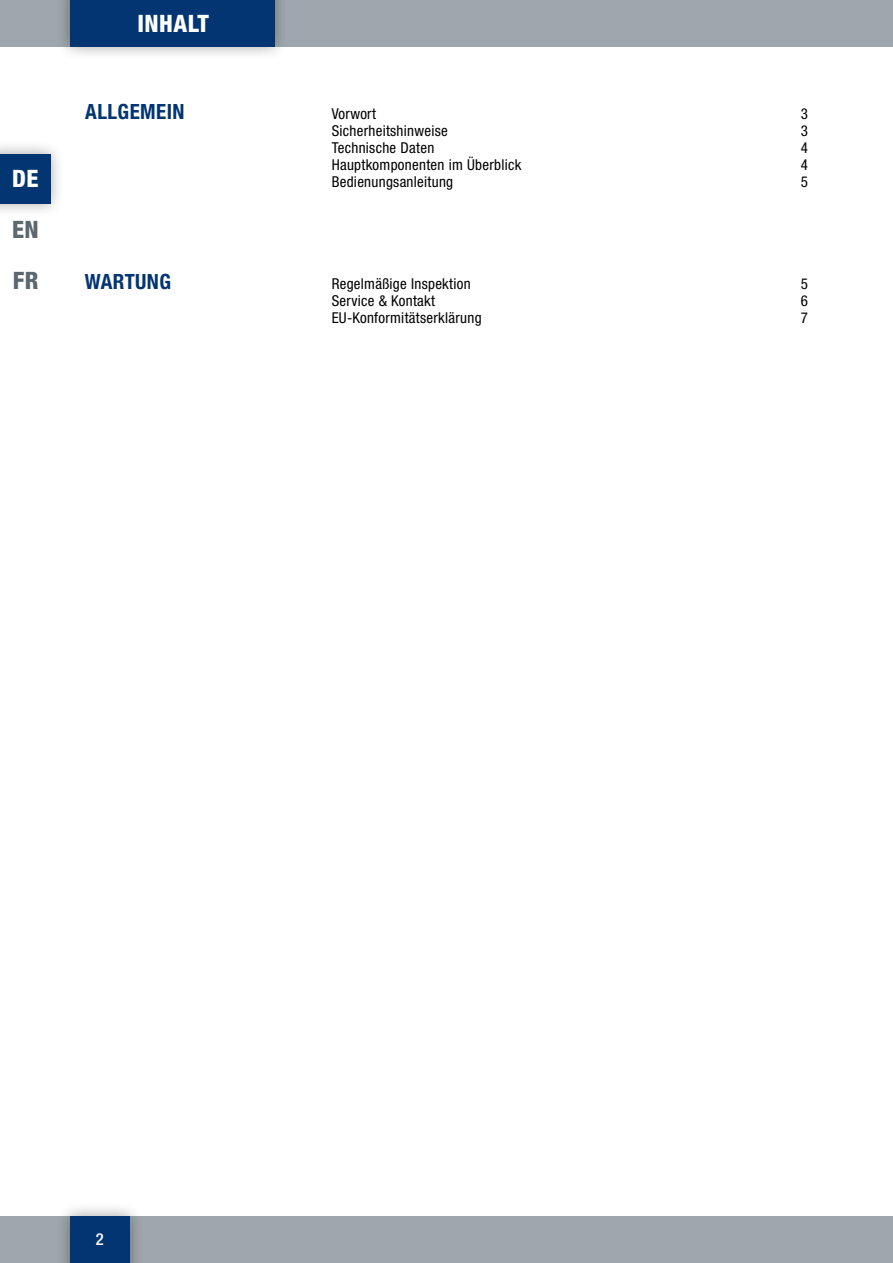
<style>
.page{position:relative;width:893px;height:1263px;background:#fff}
.page>*{position:absolute;margin:0;border:0;box-sizing:border-box;transform-origin:0 0}
.t1{font:800 condensed 24px "Helvetica Neue LT Pro";letter-spacing:.02em;color:#fff}
.t2{font:800 condensed 24px/51px "Helvetica Neue LT Pro";color:#5c686e}
.t3{font:700 condensed 21px "Helvetica Neue LT Pro";letter-spacing:.02em;color:#033572}
.t4{font:500 condensed 16.5px "Helvetica Neue LT Pro";color:#fff}
.t5{font:condensed 15px "Helvetica Neue LT Pro";letter-spacing:.02em;color:#000}
</style>
<div class="page">
<div style="left:0;top:1216px;width:893px;height:47px;background:#9ea7ad"></div>
<div style="left:0;top:0;width:893px;height:47px;background:#9ea7ad"></div>
<div style="left:56px;top:0;width:233px;height:61px;background:#000;opacity:.35"></div>
<div style="left:70px;top:0;width:204px;height:47px;background:#033572"></div>
<div style="left:56px;top:1202px;width:88px;height:61px;background:#000;opacity:.35"></div>
<div style="left:70px;top:1216px;width:60px;height:47px;background:#033572"></div>
<div style="left:0;top:139px;width:65px;height:78px;background:#000;opacity:.35"></div>
<div style="left:0;top:154px;width:50px;height:49px;background:#033572"></div>
<h1 class="t1" style="left:12px;top:164px;width:28px">DE</h1>
<h1 class="t2" style="left:12px;top:204px;width:28px">EN<br>FR</h1>
<h1 class="t1" style="left:137px;top:9px;width:73px">INHALT</h1>
<h2 class="t3" style="left:85px;top:99px;width:101px">ALLGEMEIN</h2>
<h2 class="t3" style="left:85px;top:269px;width:88px">WARTUNG</h2>
<p class="t5" style="left:332px;top:105px;width:46px">Vorwort</p>
<p class="t5" style="left:801px;top:105px;width:9px">3</p>
<p class="t5" style="left:332px;top:122px;width:118px">Sicherheitshinweise</p>
<p class="t5" style="left:801px;top:122px;width:9px">3</p>
<p class="t5" style="left:332px;top:139px;width:104px">Technische Daten</p>
<p class="t5" style="left:801px;top:139px;width:9px">4</p>
<p class="t5" style="left:332px;top:156px;width:191px">Hauptkomponenten im Überblick</p>
<p class="t5" style="left:801px;top:156px;width:9px">4</p>
<p class="t5" style="left:332px;top:173px;width:123px">Bedienungsanleitung</p>
<p class="t5" style="left:801px;top:173px;width:9px">5</p>
<p class="t5" style="left:332px;top:275px;width:141px">Regelmäßige Inspektion</p>
<p class="t5" style="left:801px;top:275px;width:9px">5</p>
<p class="t5" style="left:332px;top:292px;width:105px">Service &amp; Kontakt</p>
<p class="t5" style="left:801px;top:292px;width:9px">6</p>
<p class="t5" style="left:332px;top:309px;width:152px">EU-Konformitätserklärung</p>
<p class="t5" style="left:801px;top:309px;width:9px">7</p>
<p class="t4" style="left:96px;top:1229px;width:9px">2</p>
</div>
